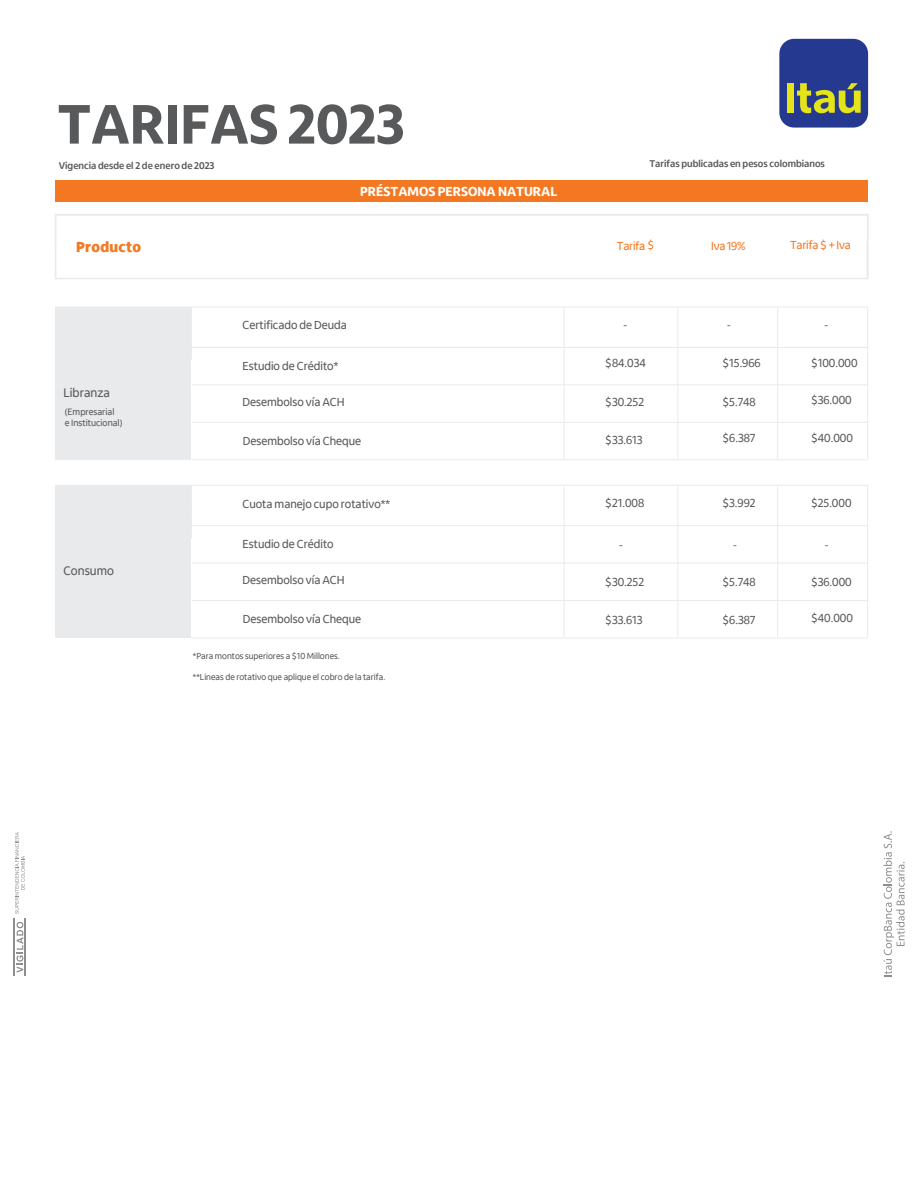
<style>
.page{position:relative;width:918px;height:1188px;background:#fff}
.page>*{position:absolute;margin:0;border:0;box-sizing:border-box;transform-origin:0 0}
.t1{font:800 57.15px "Itau Display Pro";color:#58595b}
.t2{font:800 15px "Itau Display Pro";letter-spacing:.02em;color:#f47821}
.t3{font:800 13.5px "Itau Display Pro";color:#fff}
.t4{font:12.75px "Itau Display Pro";color:#58595b}
.t5{font:12px "Itau Display Pro";color:#58595b}
.t6{font:12px "Itau Display Pro";letter-spacing:-.02em;color:#f47821}
.t7{font:12px "Myriad Pro";color:#58595b}
.t8{font:700 10.05px "Itau Display Pro";color:#58595b}
.t9{font:9.45px/11.4px "Itau Display Pro";color:#58595b}
.t10{font:9px "Itau Display Pro";color:#58595b}
</style>
<div class="page">
<div style="left:779px;top:39px;width:89px;height:89px;background:#263991;border-radius:15px"></div>
<div style="left:787px;top:83px;width:7px;height:30px;background:#e5e416"></div>
<svg style="left:797px;top:83px;width:64px;height:30px"></svg>
<div style="left:56px;top:181px;width:812px;height:21px;background:#f47821"></div>
<div style="left:55px;top:214px;width:814px;height:31px;border:2px solid #e9eaec"></div>
<div style="left:55px;top:243px;width:814px;height:36px;border:2px solid #e9eaec"></div>
<hr style="left:867px;top:243px;width:1px;height:34px;background:#e9eaec">
<svg style="left:55px;top:306px;width:813px;height:154px"></svg>
<hr style="left:190px;top:307px;width:2px;height:27px;background:#e9eaec">
<hr style="left:190px;top:333px;width:2px;height:27px;background:#e9eaec">
<div style="left:56px;top:307px;width:135px;height:153px;background:#e9eaec"></div>
<hr style="left:191px;top:347px;width:677px;height:1px;background:#e9eaec">
<hr style="left:192px;top:385px;width:676px;height:1px;background:#e9eaec">
<hr style="left:192px;top:422px;width:676px;height:1px;background:#e9eaec">
<hr style="left:191px;top:459px;width:677px;height:1px;background:#e9eaec">
<hr style="left:777px;top:308px;width:1px;height:151px;background:#e9eaec">
<hr style="left:677px;top:308px;width:1px;height:151px;background:#e9eaec">
<hr style="left:564px;top:308px;width:1px;height:151px;background:#e9eaec">
<svg style="left:55px;top:485px;width:813px;height:153px"></svg>
<hr style="left:190px;top:485px;width:2px;height:27px;background:#e9eaec">
<hr style="left:190px;top:512px;width:2px;height:26px;background:#e9eaec">
<div style="left:56px;top:485px;width:135px;height:153px;background:#e9eaec"></div>
<hr style="left:191px;top:525px;width:677px;height:1px;background:#e9eaec">
<hr style="left:192px;top:563px;width:676px;height:1px;background:#e9eaec">
<hr style="left:192px;top:600px;width:676px;height:1px;background:#e9eaec">
<hr style="left:191px;top:638px;width:677px;height:1px;background:#e9eaec">
<hr style="left:777px;top:486px;width:1px;height:151px;background:#e9eaec">
<hr style="left:677px;top:486px;width:1px;height:151px;background:#e9eaec">
<hr style="left:564px;top:486px;width:1px;height:151px;background:#e9eaec">
<hr style="left:13px;top:919px;width:2px;height:57px;background:#58595b">
<hr style="left:25px;top:919px;width:1px;height:57px;background:#58595b">
<svg style="left:15px;top:832px;width:10px;height:82px"></svg>
<svg style="left:17px;top:922px;width:6px;height:51px"></svg>
<svg style="left:883px;top:831px;width:22px;height:146px"></svg>
<h1 class="t1" style="left:58px;top:91px;width:348px">TARIFAS 2023</h1>
<p class="t8" style="left:59px;top:160px;width:157px">Vigencia desde el 2 de enero de 2023</p>
<p class="t8" style="left:649px;top:158px;width:177px">Tarifas publicadas en pesos colombianos</p>
<p class="t3" style="left:360px;top:184px;width:199px">PRÉSTAMOS PERSONA NATURAL</p>
<p class="t2" style="left:76px;top:238px;width:66px">Producto</p>
<p class="t6" style="left:617px;top:240px;width:39px">Tarifa $</p>
<p class="t6" style="left:711px;top:240px;width:36px">Iva 19%</p>
<p class="t6" style="left:790px;top:238px;width:62px">Tarifa$+Iva</p>
<p class="t4" style="left:64px;top:386px;width:48px">Libranza</p>
<p class="t9" style="left:65px;top:406px;width:59px">(Empresarial<br>e Institucional)</p>
<p class="t4" style="left:64px;top:564px;width:52px">Consumo</p>
<p class="t5" style="left:242px;top:318px;width:106px">Certificado de Deuda</p>
<p class="t5" style="left:242px;top:359px;width:97px">Estudio de Crédito*</p>
<p class="t5" style="left:242px;top:395px;width:104px">Desembolso vía ACH</p>
<p class="t5" style="left:243px;top:434px;width:120px">Desembolso vía Cheque</p>
<p class="t7" style="left:623px;top:318px;width:5px">-</p>
<p class="t7" style="left:727px;top:318px;width:5px">-</p>
<p class="t7" style="left:825px;top:318px;width:5px">-</p>
<p class="t5" style="left:605px;top:356px;width:42px">$84.034</p>
<p class="t5" style="left:605px;top:395px;width:40px">$30.252</p>
<p class="t5" style="left:605px;top:433px;width:39px">$33.613</p>
<p class="t5" style="left:723px;top:356px;width:40px">$15.966</p>
<p class="t5" style="left:723px;top:395px;width:35px">$5.748</p>
<p class="t5" style="left:723px;top:431px;width:34px">$6.387</p>
<p class="t5" style="left:811px;top:356px;width:48px">$100.000</p>
<p class="t5" style="left:811px;top:393px;width:42px">$36.000</p>
<p class="t5" style="left:811px;top:431px;width:43px">$40.000</p>
<p class="t5" style="left:242px;top:497px;width:149px">Cuota manejo cupo rotativo**</p>
<p class="t5" style="left:605px;top:496px;width:40px">$21.008</p>
<p class="t5" style="left:723px;top:496px;width:34px">$3.992</p>
<p class="t5" style="left:811px;top:496px;width:42px">$25.000</p>
<p class="t5" style="left:242px;top:538px;width:93px">Estudio de Crédito</p>
<p class="t5" style="left:242px;top:573px;width:104px">Desembolso vía ACH</p>
<p class="t5" style="left:243px;top:612px;width:120px">Desembolso vía Cheque</p>
<p class="t7" style="left:619px;top:537px;width:5px">-</p>
<p class="t7" style="left:733px;top:537px;width:5px">-</p>
<p class="t7" style="left:825px;top:537px;width:5px">-</p>
<p class="t5" style="left:605px;top:575px;width:40px">$30.252</p>
<p class="t5" style="left:723px;top:575px;width:35px">$5.748</p>
<p class="t5" style="left:811px;top:575px;width:42px">$36.000</p>
<p class="t5" style="left:605px;top:613px;width:39px">$33.613</p>
<p class="t5" style="left:723px;top:613px;width:34px">$6.387</p>
<p class="t5" style="left:811px;top:611px;width:43px">$40.000</p>
<p class="t10" style="left:193px;top:651px;width:148px">*Para montos superiores a $10 Millones.</p>
<p class="t10" style="left:193px;top:672px;width:194px">**Lineas de rotativo que aplique el cobro de la tarifa.</p>
</div>
